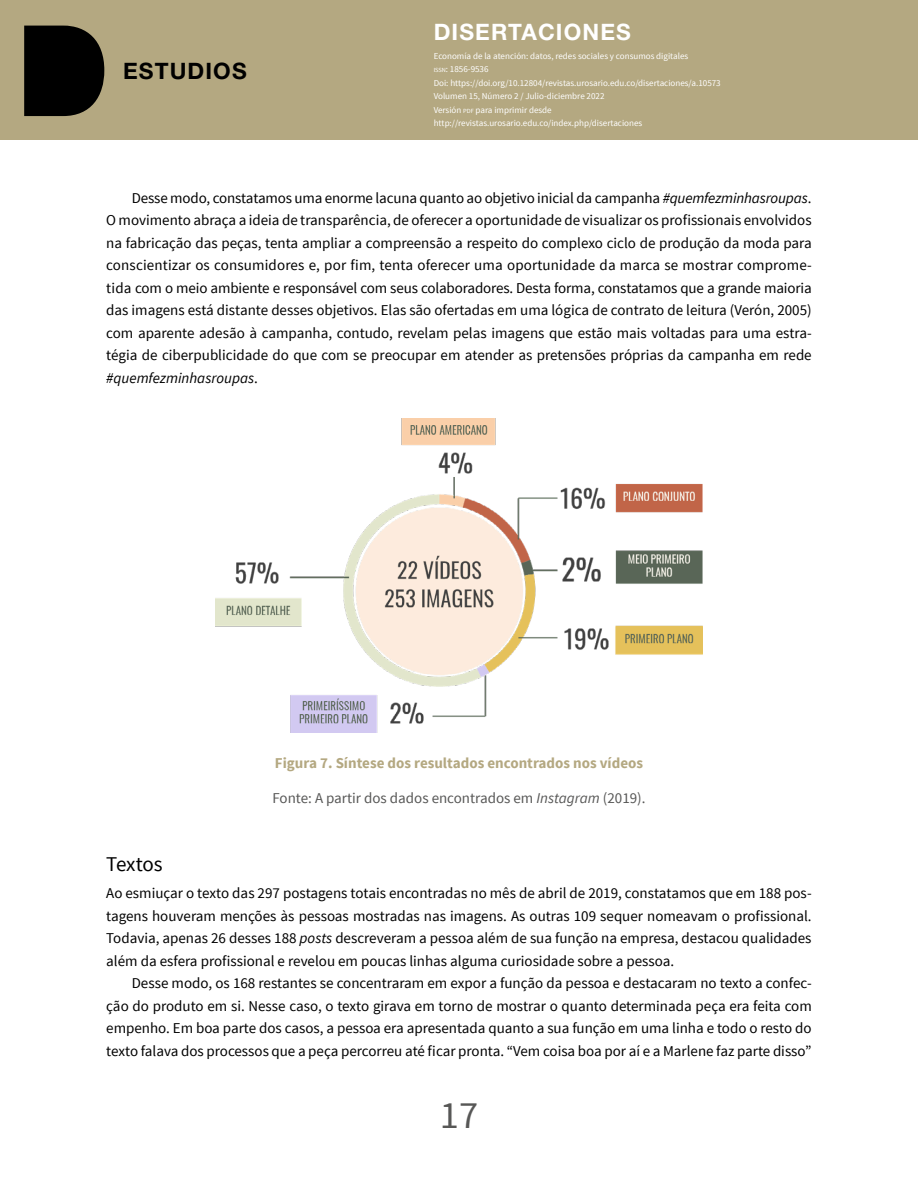
<style>
.page{position:relative;width:918px;height:1188px;background:#fff}
.page>*{position:absolute;margin:0;border:0;box-sizing:border-box;transform-origin:0 0}
.t1{font:38.4px "Source Sans Pro";color:#575756}
.t2{font:700 22.65px "Helvetica Neue LT Std";letter-spacing:.05em;color:#fff}
.t3{font:700 22.65px "Helvetica Neue LT Std";letter-spacing:.05em;color:#000}
.t4{font:21px "Source Sans Pro";letter-spacing:-.005em;color:#000}
.t5{font:15px/22.5px "Source Sans Pro";color:#000;text-align:justify}
.t6{font:15px "Source Sans Pro";color:#575756}
.t7{font:700 15px "Source Sans Pro";color:#b4a881}
.t8{font:9px/13.5px "Source Sans Pro";color:#fff}
.s1{font-size:6.3px}
.s2{font-style:italic}
</style>
<div class="page">
<div style="left:0;top:0;width:918px;height:139px;background:#b4a881"></div>
<svg style="left:24px;top:26px;width:80px;height:90px;background:#100f0b"></svg>
<img style="left:215px;top:419px;width:488px;height:314px">
<h2 class="t3" style="left:123px;top:57px;width:125px">ESTUDIOS</h2>
<h2 class="t2" style="left:434px;top:18px;width:199px">DISERTACIONES</h2>
<p class="t8" style="left:434px;top:49px;width:289px">Economía de la atención: datos, redes sociales y consumos digitales<br><span class="s1">ISSN</span>: 1856-9536<br>Doi: https://doi.org/10.12804/revistas.urosario.edu.co/disertaciones/a.10573<br>Volumen 15, Número 2 / Julio-diciembre 2022<br>Versión <span class="s1">PDF</span> para imprimir desde http://revistas.urosario.edu.co/index.php/disertaciones</p>
<p class="t5" style="left:106px;top:187px;width:707px;text-indent:26px">Desse modo, constatamos uma enorme lacuna quanto ao objetivo inicial da campanha <span class="s2">#quemfezminhasroupas</span>.<br>O movimento abraça a ideia de transparência, de oferecer a oportunidade de visualizar os profissionais envolvidos na fabricação das peças, tenta ampliar a compreensão a respeito do complexo ciclo de produção da moda para conscientizar os consumidores e, por fim, tenta oferecer uma oportunidade da marca se mostrar comprome&shy;tida com o meio ambiente e responsável com seus colaboradores. Desta forma, constatamos que a grande maioria das imagens está distante desses objetivos. Elas são ofertadas em uma lógica de contrato de leitura (Verón, 2005) com aparente adesão à campanha, contudo, revelam pelas imagens que estão mais voltadas para uma estra&shy;tégia de ciberpublicidade do que com se preocupar em atender as pretensões próprias da campanha em rede <span class="s2">#quemfezminhasroupas</span>.</p>
<p class="t7" style="left:275px;top:753px;width:370px">Figura 7. Síntese dos resultados encontrados nos vídeos</p>
<p class="t6" style="left:272px;top:789px;width:375px">Fonte: A partir dos dados encontrados em <span class="s2">Instagram</span> (2019).</p>
<h3 class="t4" style="left:106px;top:851px;width:58px">Textos</h3>
<p class="t5" style="left:106px;top:882px;width:707px">Ao esmiuçar o texto das 297 postagens totais encontradas no mês de abril de 2019, constatamos que em 188 pos&shy;tagens houveram menções às pessoas mostradas nas imagens. As outras 109 sequer nomeavam o profissional.<br>Todavia, apenas 26 desses 188 <span class="s2">posts</span> descreveram a pessoa além de sua função na empresa, destacou qualidades além da esfera profissional e revelou em poucas linhas alguma curiosidade sobre a pessoa.</p>
<p class="t5" style="left:106px;top:972px;width:707px;text-indent:26px">Desse modo, os 168 restantes se concentraram em expor a função da pessoa e destacaram no texto a confec&shy;ção do produto em si. Nesse caso, o texto girava em torno de mostrar o quanto determinada peça era feita com empenho. Em boa parte dos casos, a pessoa era apresentada quanto a sua função em uma linha e todo o resto do texto falava dos processos que a peça percorreu até ficar pronta. “Vem coisa boa por aí e a Marlene faz parte disso”</p>
<h1 class="t1" style="left:440px;top:1092px;width:40px">17</h1>
</div>
